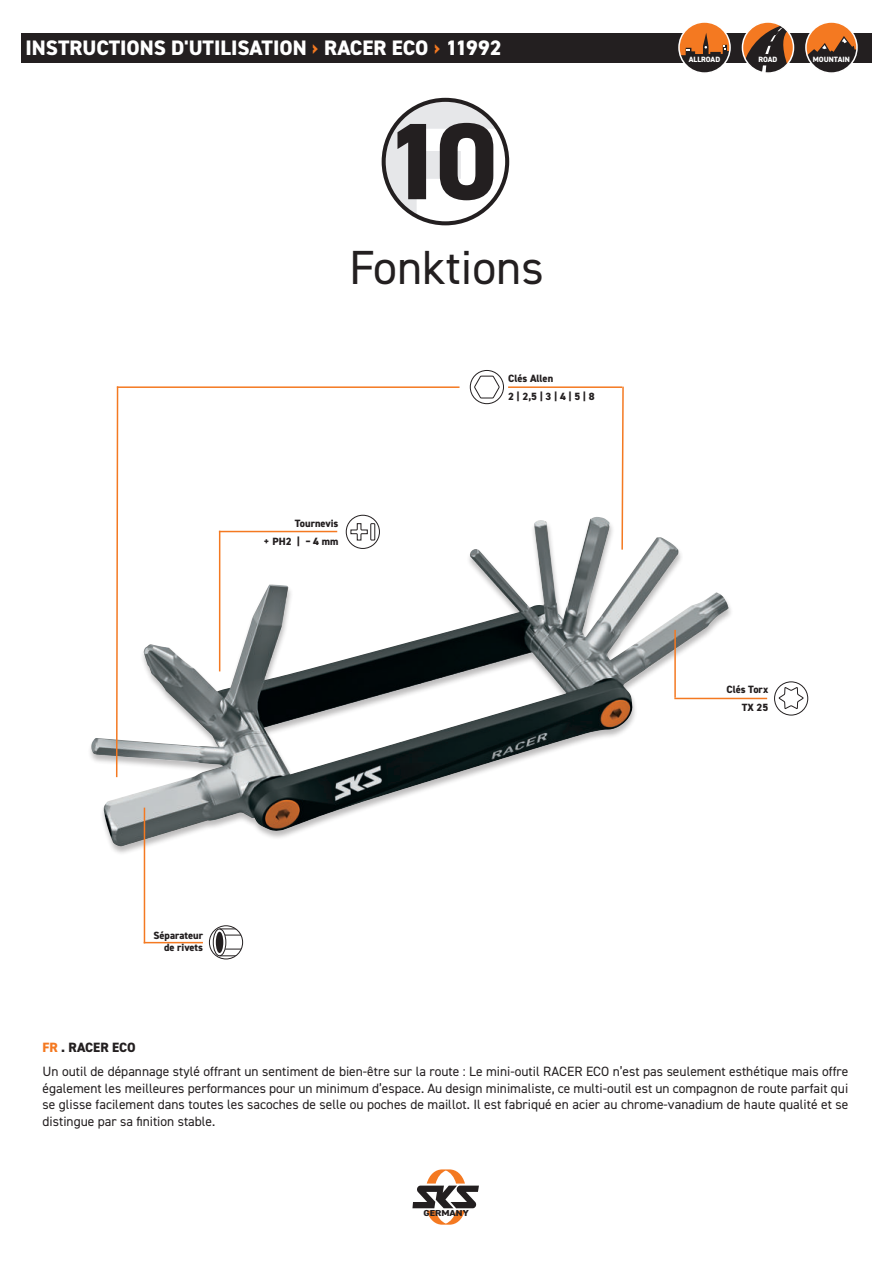
<style>
.page{position:relative;width:893px;height:1263px;background:#fff}
.page>*{position:absolute;margin:0;border:0;box-sizing:border-box;transform-origin:0 0}
.t1{font:48px "DIN2014";color:#231f20}
.t2{font:800 21px "DIN2014";color:#fff}
.t3{font:13.5px/16.5px "DIN2014";color:#231f20}
.t4{font:800 10.65px "DIN2014";color:#231f20}
.t5{font:800 10.5px/12.6px "DIN2014";color:#231f20;text-align:right}
.t6{font:800 8.7px "DIN2014";color:#231f20;scale:1.17 1}
.t7{font:800 7.65px "DIN2014";color:#fff}
.s1{color:#f47921}
.s2{font-size:10.65px}
.s3{font-weight:800;color:#f47921}
.s4{font-weight:800}
</style>
<div class="page">
<div style="left:382px;top:98px;width:127px;height:127px;border:4px solid #231f20;border-radius:50%"></div>
<svg style="left:385px;top:101px;width:116px;height:122px"></svg>
<svg style="left:412px;top:1169px;width:67px;height:56px"></svg>
<div style="left:87px;top:516px;width:647px;height:340px;background:#231f20;opacity:.3"></div>
<img style="left:91px;top:517px;width:505px;height:330px">
<div style="left:21px;top:34px;width:851px;height:29px;background:#231f20"></div>
<div style="left:679px;top:22px;width:51px;height:51px;background:#f47921;border-radius:50%"></div>
<div style="left:678px;top:21px;width:53px;height:53px;border:2px solid #fff;border-radius:50%"></div>
<svg style="left:679px;top:33px;width:51px;height:40px"></svg>
<svg style="left:742px;top:24px;width:51px;height:47px"></svg>
<div style="left:742px;top:21px;width:52px;height:53px;border:2px solid #fff;border-radius:50%"></div>
<div style="left:806px;top:22px;width:51px;height:51px;background:#f47921;border-radius:50%"></div>
<svg style="left:806px;top:36px;width:51px;height:35px"></svg>
<div style="left:805px;top:21px;width:53px;height:53px;border:2px solid #fff;border-radius:50%"></div>
<svg style="left:213px;top:928px;width:30px;height:28px"></svg>
<div style="left:209px;top:925px;width:34px;height:34px;border:1px solid #231f20;border-radius:50%"></div>
<hr style="left:144px;top:942px;width:59px;height:1px;background:#f47921">
<hr style="left:144px;top:808px;width:1px;height:135px;background:#f47921">
<div style="left:774px;top:681px;width:34px;height:34px;border:1px solid #231f20;border-radius:50%"></div>
<svg style="left:778px;top:681px;width:26px;height:35px"></svg>
<hr style="left:674px;top:698px;width:93px;height:1px;background:#f47921">
<hr style="left:674px;top:630px;width:2px;height:68px;background:#f47921">
<div style="left:346px;top:515px;width:34px;height:34px;border:1px solid #231f20;border-radius:50%"></div>
<svg style="left:350px;top:523px;width:18px;height:18px"></svg>
<hr style="left:371px;top:524px;width:4px;height:16px;background:#fff">
<div style="left:370px;top:523px;width:5px;height:17px;border:1px solid #231f20"></div>
<hr style="left:219px;top:531px;width:118px;height:1px;background:#f47921">
<hr style="left:219px;top:531px;width:1px;height:140px;background:#f47921">
<div style="left:470px;top:370px;width:34px;height:34px;border:1px solid #231f20;border-radius:50%"></div>
<svg style="left:473px;top:375px;width:27px;height:24px"></svg>
<hr style="left:508px;top:386px;width:114px;height:2px;background:#f47921">
<svg style="left:621px;top:386px;width:3px;height:165px"></svg>
<hr style="left:117px;top:386px;width:342px;height:2px;background:#f47921">
<svg style="left:115px;top:386px;width:4px;height:393px"></svg>
<h2 class="t2" style="left:26px;top:38px;width:477px">INSTRUCTIONS D'UTILISATION <span class="s1">›</span> RACER ECO <span class="s1">›</span> 11992</h2>
<h1 class="t1" style="left:349px;top:248px;width:196px">Fonktions</h1>
<p class="t4" style="left:295px;top:518px;width:45px">Tournevis</p>
<p class="t5" style="left:264px;top:535px;width:76px">+ PH2 | – <span class="s2">4 mm</span></p>
<p class="t5" style="left:153px;top:929px;width:51px">Séparateur de rivets</p>
<p class="t4" style="left:508px;top:374px;width:47px">Clés Allen</p>
<p class="t5" style="left:508px;top:391px;width:88px">2 | 2,5 | 3 | 4 | 5 | 8</p>
<p class="t7" style="left:689px;top:56px;width:33px">ALLROAD</p>
<p class="t7" style="left:758px;top:56px;width:20px">ROAD</p>
<p class="t7" style="left:813px;top:56px;width:39px">MOUNTAIN</p>
<p class="t4" style="left:726px;top:684px;width:43px">Clés Torx</p>
<p class="t5" style="left:742px;top:701px;width:28px">TX 25</p>
<p class="t3" style="left:43px;top:1037px;width:807px;line-height:24px"><span class="s3">FR</span> <span class="s4">. RACER ECO<br></span>Un outil de dépannage stylé offrant un sentiment de bien-être sur la route : Le mini-outil RACER ECO n’est pas seulement esthétique mais offre</p>
<p class="t3" style="left:43px;top:1081px;width:807px;text-align:justify">également les meilleures performances pour un minimum d’espace. Au design minimaliste, ce multi-outil est un compagnon de route parfait qui se glisse facilement dans toutes les sacoches de selle ou poches de maillot. Il est fabriqué en acier au chrome-vanadium de haute qualité et se distingue par sa finition stable.</p>
<p class="t6" style="left:424px;top:1209px;width:40px">GERMANY</p>
</div>
